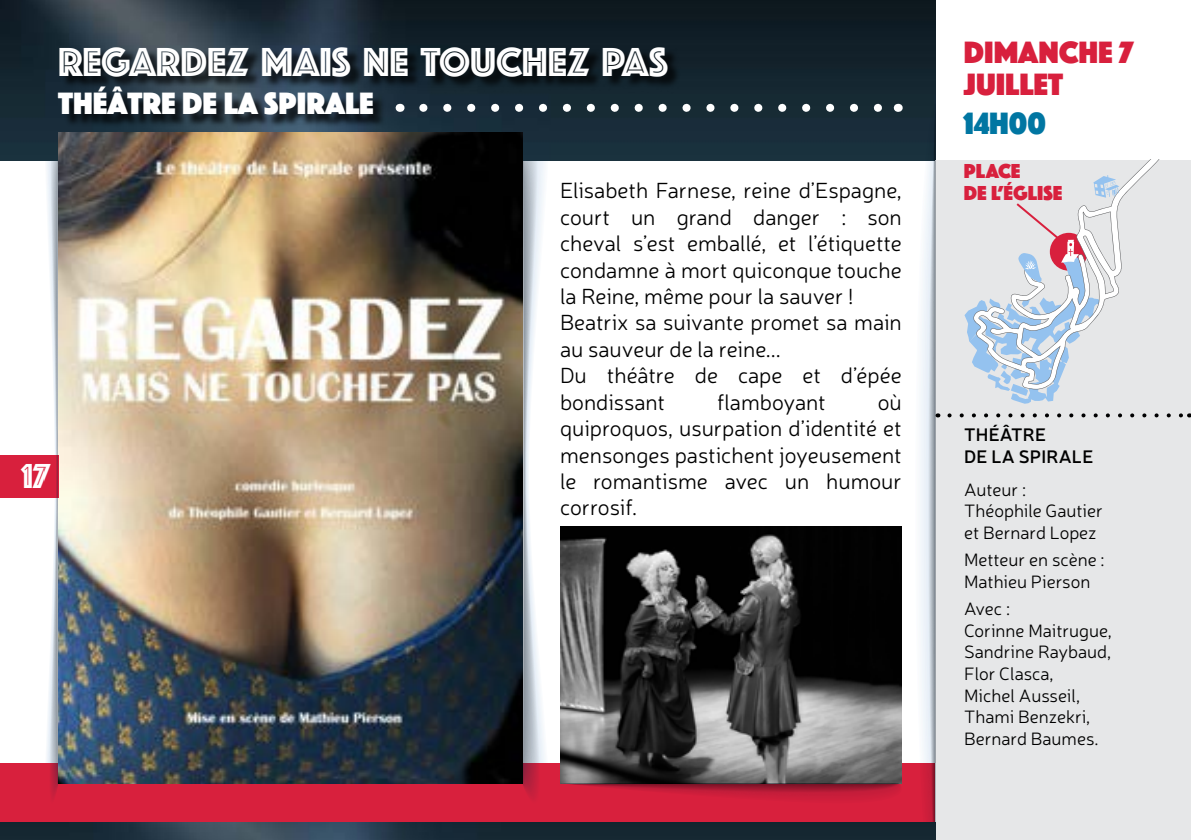
<style>
.page{position:relative;width:1191px;height:840px;background:#fff}
.page>*{position:absolute;margin:0;border:0;box-sizing:border-box;transform-origin:0 0}
.t1{font:42px "Phosphate Inline";color:#fff}
.t2{font:36px "Phosphate Inline";color:#fff}
.t3{font:32px "Phosphate Solid";color:#fff}
.t4{font:32px/32px "Phosphate Solid";color:#d8203d}
.t5{font:32px "Phosphate Solid";color:#0076a2}
.t6{font:300 22px/26.4px "Neris";color:#000}
.t7{font:21px/22px "Phosphate Solid";color:#d8203d}
.t8{font:300 18px/21.6px "Neris";color:#000}
.t9{font:600 18px/21.6px "Neris";letter-spacing:.01em;color:#000}
</style>
<div class="page">
<div style="left:0;top:763px;width:935px;height:76px;background:#d8203d"></div>
<img style="left:0;top:0;width:935px;height:160px">
<div style="left:935px;top:160px;width:256px;height:679px;background:#e6e7e8"></div>
<div style="left:61px;top:49px;width:620px;height:79px;background:#000;opacity:.75"></div>
<img style="left:59px;top:133px;width:364px;height:650px">
<div style="left:0;top:454px;width:58px;height:43px;background:#d8203d"></div>
<svg style="left:949px;top:413px;width:234px;height:4px"></svg>
<svg style="left:914px;top:104px;width:24px;height:735px"></svg>
<img style="left:0;top:822px;width:935px;height:17px">
<svg style="left:423px;top:98px;width:484px;height:737px"></svg>
<svg style="left:44px;top:98px;width:15px;height:737px"></svg>
<svg style="left:1119px;top:159px;width:41px;height:115px"></svg>
<svg style="left:964px;top:175px;width:155px;height:228px"></svg>
<h1 class="t1" style="left:58px;top:32px;width:611px">REGARDEZ MAIS NE TOUCHEZ PAS</h1>
<h3 class="t3" style="left:58px;top:80px;width:317px">THÉÂTRE DE LA SPIRALE</h3>
<h2 class="t2" style="left:22px;top:450px;width:29px">17</h2>
<p class="t6" style="left:560px;top:176px;width:343px">Elisabeth Farnese, reine d’Espagne, court un grand danger : son cheval s’est emballé, et l’étiquette condamne à mort quiconque touche la Reine, même pour la sauver !<br>Beatrix sa suivante promet sa main au sauveur de la reine...<br>Du théâtre de cape et d’épée bondissant</p>
<p class="t6" style="left:717px;top:388px;width:110px">flamboyant</p>
<p class="t6" style="left:560px;top:388px;width:343px;text-align:justify;text-indent:318px">où quiproquos, usurpation d’identité et mensonges pastichent joyeusement le romantisme avec un humour corrosif.</p>
<h3 class="t4" style="left:964px;top:35px;width:171px">DIMANCHE 7<br>JUILLET</h3>
<h3 class="t5" style="left:964px;top:100px;width:84px">14H00</h3>
<p class="t7" style="left:964px;top:159px;width:100px">PLACE<br>DE L’ÉGLISE</p>
<p class="t9" style="left:964px;top:423px;width:130px">THÉÂTRE<br>DE LA SPIRALE</p>
<p class="t8" style="left:964px;top:478px;width:140px">Auteur :<br>Théophile Gautier et Bernard Lopez</p>
<p class="t8" style="left:964px;top:548px;width:142px">Metteur en scène :<br>Mathieu Pierson</p>
<p class="t8" style="left:964px;top:597px;width:149px">Avec :<br>Corinne Maitrugue,<br>Sandrine Raybaud,<br>Flor Clasca,<br>Michel Ausseil,<br>Thami Benzekri,<br>Bernard Baumes.</p>
</div>
